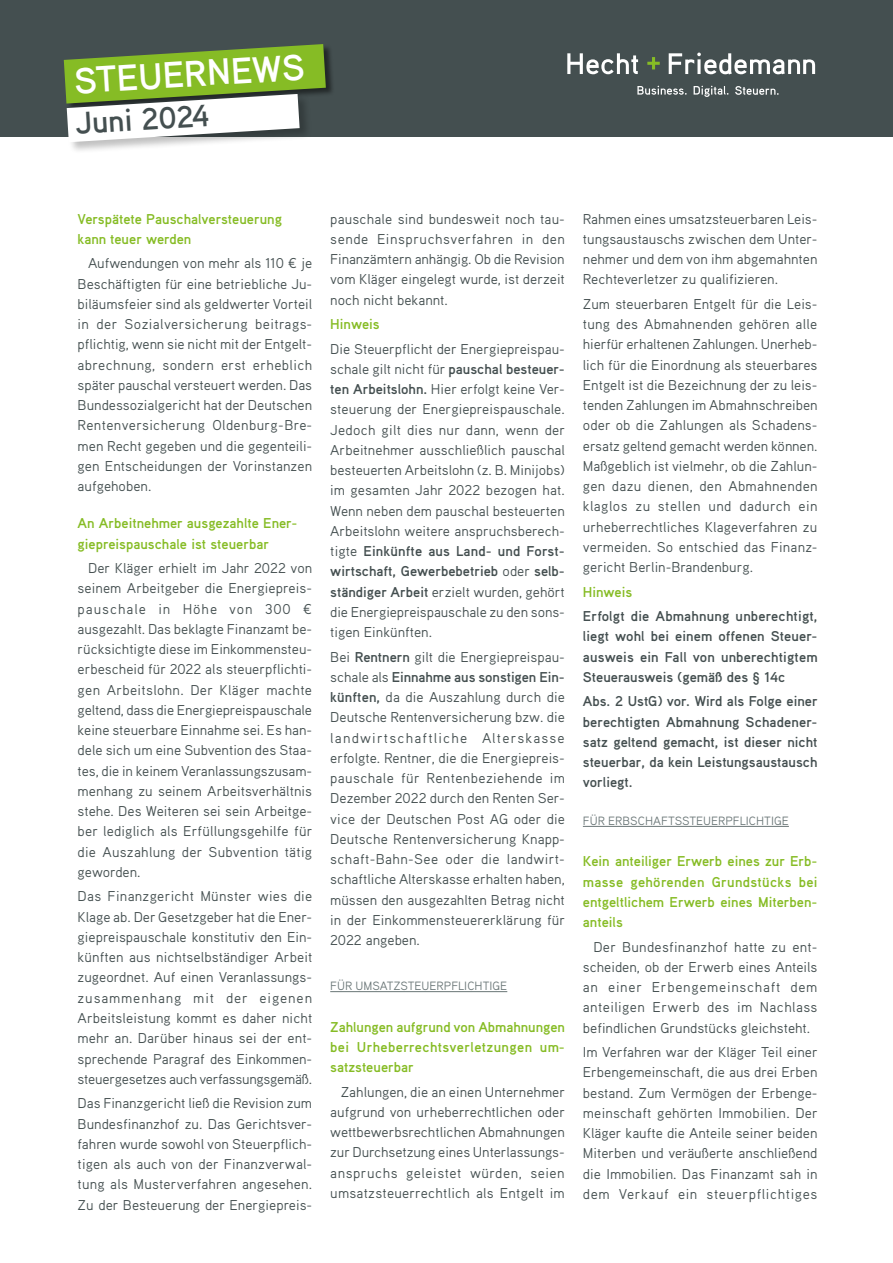
<style>
.page{position:relative;width:893px;height:1263px;background:#fff}
.page>*{position:absolute;margin:0;border:0;box-sizing:border-box;transform-origin:0 0}
.t1{font:700 36.75px "Aaux Pro OT";color:#fff}
.t2{font:700 30.9px "Aaux Pro OT";color:#444f50}
.t3{font:14.25px/20.2px "Aaux Pro OT";color:#444f50;text-align:justify}
.t4{font:700 14.25px/20.2px "Aaux Pro OT";color:#86bc25}
.t5{font:700 14.25px/20.2px "Aaux Pro OT";color:#444f50;text-align:justify}
.t6{font:12px "Aaux Pro OT";color:#697576}
.s1{font-weight:700}
</style>
<div class="page">
<div style="left:0;top:0;width:893px;height:136px;background:#444f50"></div>
<svg style="left:567px;top:53px;width:71px;height:21px"></svg>
<svg style="left:669px;top:53px;width:146px;height:21px"></svg>
<svg style="left:647px;top:57px;width:13px;height:12px"></svg>
<svg style="left:637px;top:86px;width:50px;height:9px"></svg>
<svg style="left:694px;top:86px;width:34px;height:11px"></svg>
<svg style="left:735px;top:86px;width:44px;height:9px"></svg>
<hr style="left:330px;top:991px;width:177px;height:1px;background:#697576">
<hr style="left:583px;top:826px;width:206px;height:1px;background:#697576">
<div style="left:64px;top:44px;width:271px;height:69px;background:#000;opacity:.5"></div>
<div style="left:66px;top:94px;width:246px;height:61px;background:#000;opacity:.25"></div>
<svg style="left:64px;top:44px;width:262px;height:98px"></svg>
<h1 class="t1" style="left:72px;top:58px;width:233px;rotate:-4deg">STEUERNEWS</h1>
<h2 class="t2" style="left:74px;top:104px;width:135px;rotate:-4deg">Juni 2024</h2>
<p class="t4" style="left:78px;top:208px;width:206px">Verspätete Pauschalversteuerung kann teuer werden</p>
<p class="t3" style="left:78px;top:253px;width:236px;text-indent:11px">Aufwendungen von mehr als 110 € je Beschäftigten für eine betriebliche Ju&shy;biläumsfeier sind als geldwerter Vorteil in der Sozialversicherung beitrags&shy;pflichtig, wenn sie nicht mit der Entgelt&shy;abrechnung, sondern erst erheblich später pauschal versteuert werden. Das Bundessozialgericht hat der Deutschen Rentenversicherung Oldenburg-Bre&shy;men Recht gegeben und die gegenteili&shy;gen Entscheidungen der Vorinstanzen aufgehoben.</p>
<p class="t4" style="left:78px;top:513px;width:221px">An Arbeitnehmer ausgezahlte Ener&shy;giepreispauschale ist steuerbar</p>
<p class="t3" style="left:78px;top:558px;width:236px;text-indent:11px">Der Kläger erhielt im Jahr 2022 von seinem Arbeitgeber die Energiepreis&shy;pauschale in Höhe von 300 € ausgezahlt. Das beklagte Finanzamt be&shy;rücksichtigte diese im Einkommensteu&shy;erbescheid für 2022 als steuerpflichti&shy;gen Arbeitslohn. Der Kläger machte geltend, dass die Energiepreispauschale keine steuerbare Einnahme sei. Es han&shy;dele sich um eine Subvention des Staa&shy;tes, die in keinem Veranlassungszusam&shy;menhang zu seinem Arbeitsverhältnis stehe. Des Weiteren sei sein Arbeitge&shy;ber lediglich als Erfüllungsgehilfe für die Auszahlung der Subvention tätig geworden.</p>
<p class="t3" style="left:78px;top:886px;width:236px">Das Finanzgericht Münster wies die Klage ab. Der Gesetzgeber hat die Ener&shy;giepreispauschale konstitutiv den Ein&shy;künften aus nichtselbständiger Arbeit zugeordnet. Auf einen Veranlassungs&shy;zusammenhang mit der eigenen Arbeitsleistung kommt es daher nicht mehr an. Darüber hinaus sei der ent&shy;sprechende Paragraf des Einkommen&shy;steuergesetzes auch verfassungsgemäß.</p>
<p class="t3" style="left:78px;top:1093px;width:236px">Das Finanzgericht ließ die Revision zum Bundesfinanzhof zu. Das Gerichtsver&shy;fahren wurde sowohl von Steuerpflich&shy;tigen als auch von der Finanzverwal&shy;tung als Musterverfahren angesehen.<br>Zu der Besteuerung der Energiepreis-</p>
<p class="t3" style="left:330px;top:208px;width:236px">pauschale sind bundesweit noch tau&shy;sende Einspruchsverfahren in den Finanzämtern anhängig. Ob die Revision vom Kläger eingelegt wurde, ist derzeit noch nicht bekannt.</p>
<p class="t4" style="left:330px;top:314px;width:51px">Hinweis</p>
<p class="t3" style="left:330px;top:338px;width:237px">Die Steuerpflicht der Energiepreispau&shy;schale gilt nicht für <span class="s1">pauschal besteuer&shy;ten Arbeitslohn.</span> Hier erfolgt keine Ver&shy;steuerung der Energiepreispauschale.<br>Jedoch gilt dies nur dann, wenn der Arbeitnehmer ausschließlich pauschal besteuerten Arbeitslohn (z. B. Minijobs) im gesamten Jahr 2022 bezogen hat.<br>Wenn neben dem pauschal besteuerten Arbeitslohn weitere anspruchsberech&shy;tigte <span class="s1">Einkünfte aus Land- und Forst&shy;wirtschaft, Gewerbebetrieb</span> oder <span class="s1">selb&shy;ständiger Arbeit</span> erzielt wurden, gehört die Energiepreispauschale zu den sons&shy;tigen Einkünften.</p>
<p class="t3" style="left:330px;top:646px;width:236px">Bei <span class="s1">Rentnern</span> gilt die Energiepreispau&shy;schale als <span class="s1">Einnahme aus sonstigen Ein&shy;künften,</span> da die Auszahlung durch die Deutsche Rentenversicherung bzw. die landwirtschaftliche Alterskasse erfolgte. Rentner, die die Energiepreis&shy;pauschale für Rentenbeziehende im Dezember 2022 durch den Renten Ser&shy;vice der Deutschen Post AG oder die Deutsche Rentenversicherung Knapp&shy;schaft-Bahn-See oder die landwirt&shy;schaftliche Alterskasse erhalten haben, müssen den ausgezahlten Betrag nicht in der Einkommensteuererklärung für 2022 angeben.</p>
<p class="t6" style="left:330px;top:978px;width:179px">FÜR UMSATZSTEUERPFLICHTIGE</p>
<p class="t4" style="left:330px;top:1016px;width:236px;text-align:justify">Zahlungen aufgrund von Abmahnungen bei Urheberrechtsverletzungen um&shy;satzsteuerbar</p>
<p class="t3" style="left:330px;top:1081px;width:236px;text-indent:11px">Zahlungen, die an einen Unternehmer aufgrund von urheberrechtlichen oder wettbewerbsrechtlichen Abmahnungen zur Durchsetzung eines Unterlassungs&shy;anspruchs geleistet würden, seien umsatzsteuerrechtlich als Entgelt im</p>
<p class="t3" style="left:583px;top:208px;width:236px">Rahmen eines umsatzsteuerbaren Leis&shy;tungsaustauschs zwischen dem Unter&shy;nehmer und dem von ihm abgemahnten Rechteverletzer zu qualifizieren.</p>
<p class="t3" style="left:583px;top:293px;width:236px">Zum steuerbaren Entgelt für die Leis&shy;tung des Abmahnenden gehören alle hierfür erhaltenen Zahlungen. Unerheb&shy;lich für die Einordnung als steuerbares Entgelt ist die Bezeichnung der zu leis&shy;tenden Zahlungen im Abmahnschreiben oder ob die Zahlungen als Schadens&shy;ersatz geltend gemacht werden können.<br>Maßgeblich ist vielmehr, ob die Zahlun&shy;gen dazu dienen, den Abmahnenden klaglos zu stellen und dadurch ein urheberrechtliches Klageverfahren zu vermeiden. So entschied das Finanz&shy;gericht Berlin-Brandenburg.</p>
<p class="t4" style="left:583px;top:581px;width:51px">Hinweis</p>
<p class="t5" style="left:583px;top:606px;width:236px">Erfolgt die Abmahnung unberechtigt, liegt wohl bei einem offenen Steuer&shy;ausweis ein Fall von unberechtigtem Steuerausweis (gemäß des § 14c</p>
<p class="t5" style="left:583px;top:691px;width:236px">Abs. 2 UstG) vor. Wird als Folge einer berechtigten Abmahnung Schadener&shy;satz geltend gemacht, ist dieser nicht steuerbar, da kein Leistungsaustausch vorliegt.</p>
<p class="t6" style="left:583px;top:813px;width:208px">FÜR ERBSCHAFTSSTEUERPFLICHTIGE</p>
<p class="t4" style="left:583px;top:851px;width:236px;text-align:justify">Kein anteiliger Erwerb eines zur Erb&shy;masse gehörenden Grundstücks bei entgeltlichem Erwerb eines Miterben&shy;anteils</p>
<p class="t3" style="left:583px;top:936px;width:236px;text-indent:11px">Der Bundesfinanzhof hatte zu ent&shy;scheiden, ob der Erwerb eines Anteils an einer Erbengemeinschaft dem anteiligen Erwerb des im Nachlass befindlichen Grundstücks gleichsteht.</p>
<p class="t3" style="left:583px;top:1041px;width:237px">Im Verfahren war der Kläger Teil einer Erbengemeinschaft, die aus drei Erben bestand. Zum Vermögen der Erbenge&shy;meinschaft gehörten Immobilien. Der Kläger kaufte die Anteile seiner beiden Miterben und veräußerte anschließend die Immobilien. Das Finanzamt sah in dem Verkauf ein steuerpflichtiges</p>
</div>
